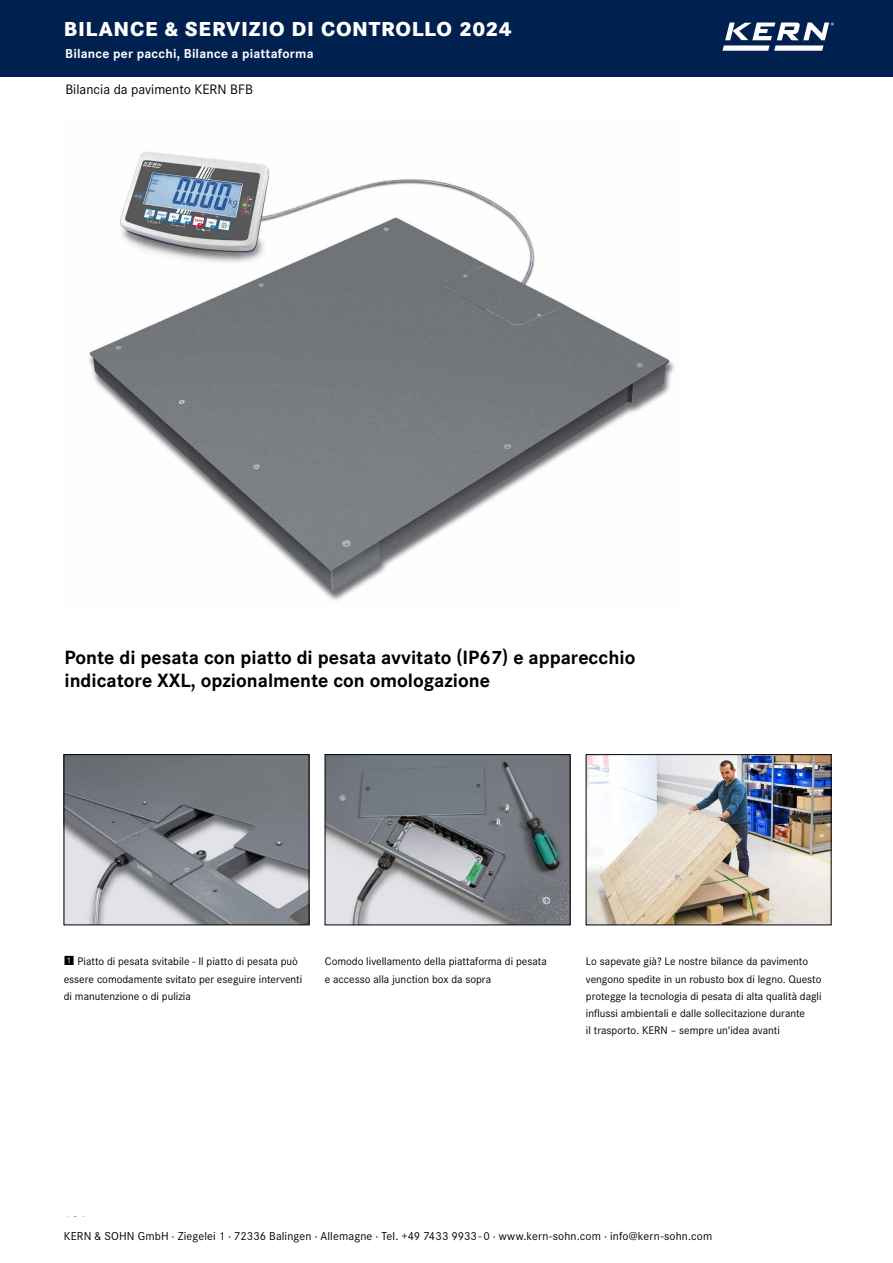
<style>
.page{position:relative;width:893px;height:1263px;background:#fff}
.page>*{position:absolute;margin:0;border:0;box-sizing:border-box;transform-origin:0 0}
.t1{font:800 21px "Corporate S Pro";letter-spacing:.035em;color:#fff}
.t2{font:700 19.95px/22.8px "Corporate S Pro";color:#000}
.t3{font:14.25px "Corporate S Pro";color:#000}
.t4{font:700 13.5px "Corporate S Pro";letter-spacing:.015em;color:#fff}
.t5{font:12px "Corporate S Pro";letter-spacing:.015em;color:#000}
.t6{font:11.4px/17.1px "Corporate S Pro";color:#000}
.s1{font-family:"Square Frame Neg";font-size:12.45px}
</style>
<div class="page">
<img style="left:89px;top:152px;width:586px;height:448px">
<img style="left:66px;top:756px;width:241px;height:167px">
<div style="left:64px;top:754px;width:245px;height:171px;border:1px solid #000"></div>
<img style="left:327px;top:756px;width:241px;height:167px">
<div style="left:325px;top:754px;width:245px;height:171px;border:1px solid #000"></div>
<img style="left:588px;top:756px;width:241px;height:167px">
<div style="left:586px;top:754px;width:245px;height:171px;border:1px solid #000"></div>
<div style="left:0;top:0;width:893px;height:76px;background:#00214f"></div>
<svg style="left:722px;top:23px;width:112px;height:28px"></svg>
<h1 class="t1" style="left:64px;top:12px;width:450px">BILANCE &amp; SERVIZIO DI CONTROLLO 2024</h1>
<p class="t4" style="left:65px;top:43px;width:250px">Bilance per pacchi, Bilance a piattaforma</p>
<p class="t3" style="left:65px;top:79px;width:189px">Bilancia da pavimento KERN BFB</p>
<h2 class="t2" style="left:64px;top:645px;width:572px">Ponte di pesata con piatto di pesata avvitato (IP67) e apparecchio indicatore XXL, opzionalmente con omologazione</h2>
<p class="t6" style="left:64px;top:952px;width:240px"><span class="s1">1</span> Piatto di pesata svitabile - Il piatto di pesata può essere comodamente svitato per eseguire interventi di manutenzione o di pulizia</p>
<p class="t6" style="left:325px;top:952px;width:224px">Comodo livellamento della piattaforma di pesata e accesso alla junction box da sopra</p>
<p class="t6" style="left:586px;top:952px;width:237px">Lo sapevate già? Le nostre bilance da pavimento vengono spedite in un robusto box di legno. Questo protegge la tecnologia di pesata di alta qualità dagli influssi ambientali e dalle sollecitazione durante<br>il trasporto. KERN – sempre un‘idea avanti</p>
<p class="t5" style="left:64px;top:1227px;width:650px">KERN &amp; SOHN GmbH · Ziegelei 1 · 72336 Balingen · Allemagne · Tel. +49 7433 9933 - 0 · www.kern-sohn.com · info@kern-sohn.com</p>
</div>
